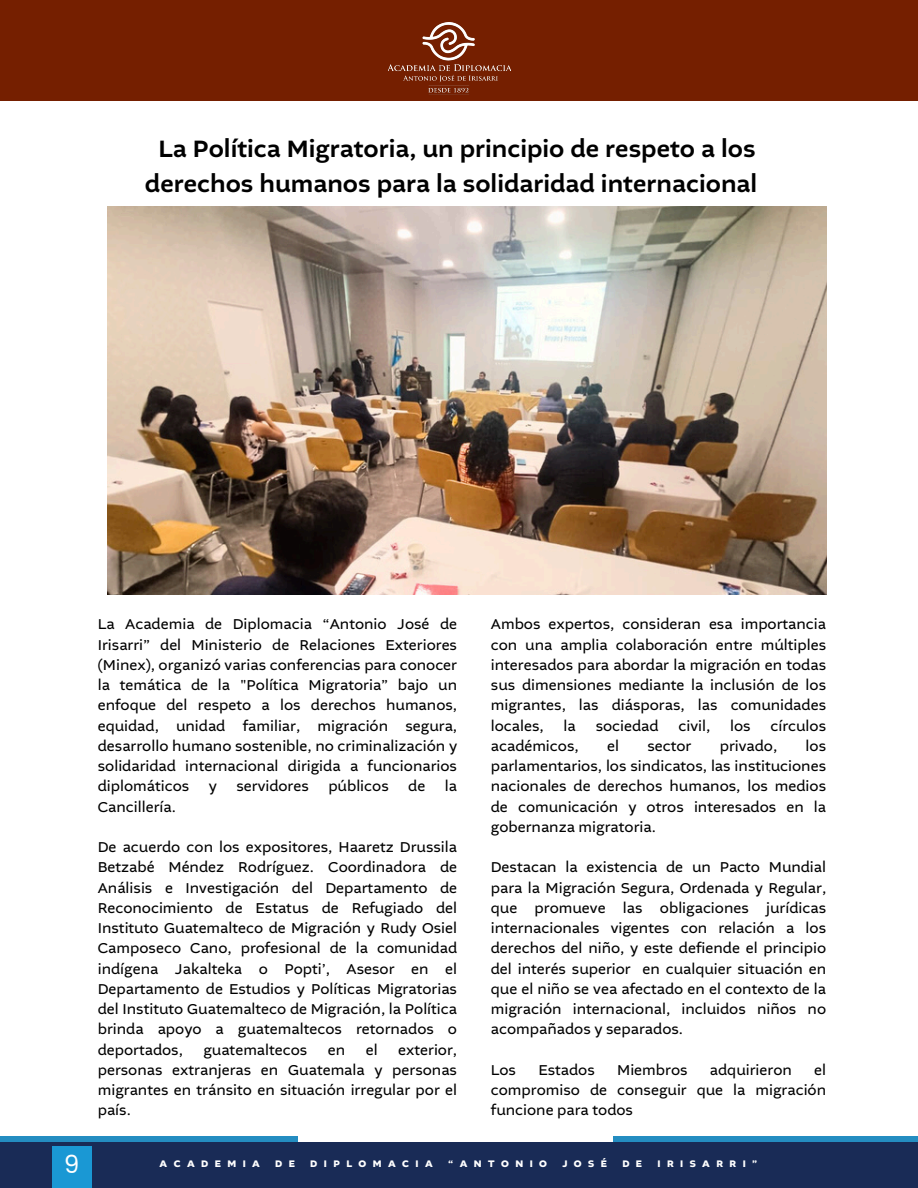
<style>
.page{position:relative;width:918px;height:1188px;background:#fff}
.page>*{position:absolute;margin:0;border:0;box-sizing:border-box;transform-origin:0 0}
.t1{font:500 24.9px/34.5px "Altivo";color:#000;text-align:center}
.t2{font:24.6px "Poppins";color:#fff}
.t3{font:15px/20.2px "Altivo";color:#000;text-align:justify}
.t4{font:700 9.9px "Altivo";letter-spacing:.65em;color:#fff}
</style>
<div class="page">
<div style="left:0;top:0;width:918px;height:100px;background:#751f00"></div>
<div style="left:0;top:1140px;width:918px;height:48px;background:#192b56"></div>
<img style="left:388px;top:23px;width:123px;height:72px">
<svg style="left:0;top:1136px;width:918px;height:1px"></svg>
<div style="left:0;top:1137px;width:298px;height:5px;background:#248dc1"></div>
<div style="left:298px;top:1137px;width:315px;height:5px;background:#fff"></div>
<div style="left:613px;top:1137px;width:305px;height:5px;background:#248dc1"></div>
<img style="left:108px;top:206px;width:719px;height:388px">
<div style="left:52px;top:1146px;width:40px;height:42px;background:#1a98d4"></div>
<h2 class="t1" style="left:145px;top:133px;width:614px">La Política Migratoria, un principio de respeto a los derechos humanos para la solidaridad internacional</h2>
<p class="t2" style="left:64px;top:1150px;width:17px">9</p>
<h2 class="t3" style="left:98px;top:615px;width:361px">La Academia de Diplomacia “Antonio José de Irisarri” del Ministerio de Relaciones Exteriores (Minex), organizó varias conferencias para conocer la temática de la "Política Migratoria” bajo un enfoque del respeto a los derechos humanos, equidad, unidad familiar, migración segura, desarrollo humano sostenible, no criminalización y solidaridad internacional dirigida a funcionarios diplomáticos</h2>
<h2 class="t3" style="left:209px;top:777px;width:10px">y</h2>
<h2 class="t3" style="left:236px;top:777px;width:74px">servidores</h2>
<h2 class="t3" style="left:328px;top:777px;width:62px">públicos</h2>
<h2 class="t3" style="left:408px;top:777px;width:19px">de</h2>
<h2 class="t3" style="left:445px;top:777px;width:14px">la</h2>
<h2 class="t3" style="left:98px;top:797px;width:80px">Cancillería.</h2>
<h2 class="t3" style="left:98px;top:838px;width:361px">De acuerdo con los expositores, Haaretz Drussila Betzabé Méndez Rodríguez. Coordinadora de Análisis e Investigación del Departamento de Reconocimiento de Estatus de Refugiado del Instituto Guatemalteco de Migración y Rudy Osiel Camposeco Cano, profesional de la comunidad indígena Jakalteka o Popti’, Asesor en el Departamento de Estudios y Políticas Migratorias del Instituto Guatemalteco de Migración, la Política brinda apoyo a guatemaltecos retornados o deportados,</h2>
<h2 class="t3" style="left:203px;top:1040px;width:106px">guatemaltecos</h2>
<h2 class="t3" style="left:328px;top:1040px;width:19px">en</h2>
<h2 class="t3" style="left:366px;top:1040px;width:13px">el</h2>
<h2 class="t3" style="left:98px;top:1040px;width:361px;text-indent:300px">exterior, personas extranjeras en Guatemala y personas migrantes en tránsito en situación irregular por el país.</h2>
<h2 class="t3" style="left:491px;top:615px;width:337px">Ambos expertos, consideran esa importancia con una amplia colaboración entre múltiples interesados para abordar la migración en todas sus dimensiones mediante la inclusión de los migrantes, las diásporas, las comunidades locales,</h2>
<h2 class="t3" style="left:564px;top:716px;width:14px">la</h2>
<h2 class="t3" style="left:596px;top:716px;width:64px">sociedad</h2>
<h2 class="t3" style="left:679px;top:716px;width:33px">civil,</h2>
<h2 class="t3" style="left:730px;top:716px;width:22px">los</h2>
<h2 class="t3" style="left:770px;top:716px;width:57px">círculos</h2>
<h2 class="t3" style="left:491px;top:737px;width:89px">académicos,</h2>
<h2 class="t3" style="left:607px;top:737px;width:13px">el</h2>
<h2 class="t3" style="left:647px;top:737px;width:46px">sector</h2>
<h2 class="t3" style="left:720px;top:737px;width:59px">privado,</h2>
<h2 class="t3" style="left:491px;top:737px;width:337px;text-indent:315px">los parlamentarios, los sindicatos, las instituciones nacionales de derechos humanos, los medios de comunicación y otros interesados en la gobernanza migratoria.</h2>
<h2 class="t3" style="left:491px;top:858px;width:337px">Destacan la existencia de un Pacto Mundial para la Migración Segura, Ordenada y Regular, que promueve las obligaciones jurídicas internacionales vigentes con relación a los derechos del niño, y este defiende el principio del interés superior en cualquier situación en que el niño se vea afectado en el contexto de la migración internacional, incluidos niños no acompañados y separados.</h2>
<p class="t3" style="left:491px;top:1061px;width:27px">Los</p>
<p class="t3" style="left:538px;top:1061px;width:58px">Estados</p>
<p class="t3" style="left:617px;top:1061px;width:72px">Miembros</p>
<p class="t3" style="left:710px;top:1061px;width:84px">adquirieron</p>
<p class="t3" style="left:491px;top:1061px;width:337px;text-indent:323px">el compromiso de conseguir que la migración funcione para todos</p>
<p class="t4" style="left:160px;top:1159px;width:102px">ACADEMIA</p>
<p class="t4" style="left:275px;top:1159px;width:21px">D E</p>
<p class="t4" style="left:310px;top:1159px;width:124px">DIPLOMACIA</p>
<p class="t4" style="left:448px;top:1159px;width:100px">“ANTONIO</p>
<p class="t4" style="left:562px;top:1159px;width:46px">JOSÉ</p>
<p class="t4" style="left:622px;top:1159px;width:21px">D E</p>
<p class="t4" style="left:657px;top:1159px;width:101px">IRISARRI”</p>
</div>
